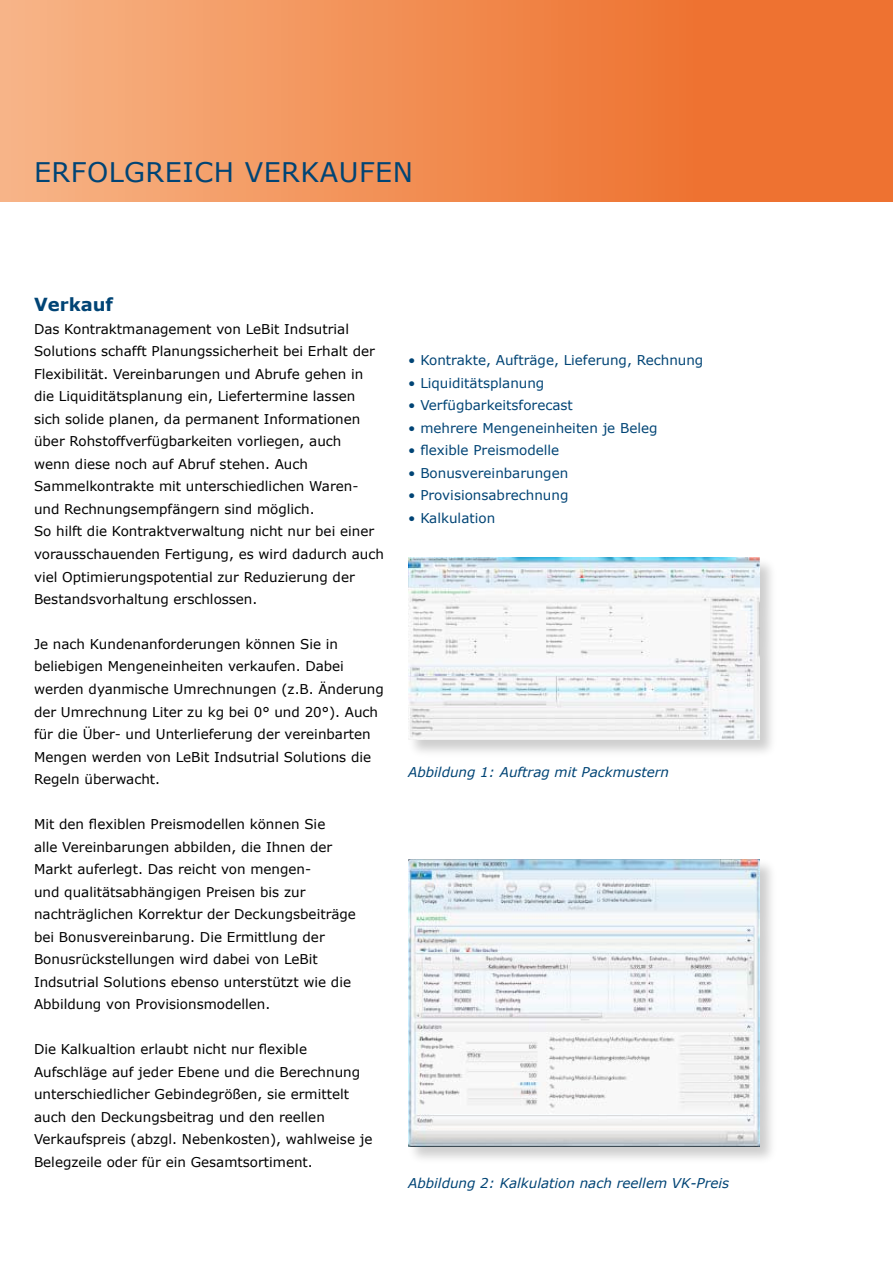
<style>
.page{position:relative;width:893px;height:1263px;background:#fff}
.page>*{position:absolute;margin:0;border:0;box-sizing:border-box;transform-origin:0 0}
.t1{font:27px "Verdana";letter-spacing:.02em;color:#004475}
.t2{font:700 18px "Verdana";color:#004475}
.t3{font:13.5px/22.5px "Verdana";color:#000}
.t4{font:13.5px "Verdana";color:#004475}
.t5{font:italic 13.5px "Verdana";color:#004475}
</style>
<div class="page">
<div style="left:0;top:0;width:893px;height:202px;background:linear-gradient(to right,#f7b283,#ec6722)"></div>
<div style="left:407px;top:556px;width:371px;height:203px;background:#000;opacity:.2"></div>
<img style="left:408px;top:558px;width:351px;height:182px">
<div style="left:407px;top:857px;width:371px;height:309px;background:#000;opacity:.2"></div>
<img style="left:408px;top:859px;width:351px;height:287px">
<h1 class="t1" style="left:34px;top:153px;width:343px">Erfolgreich verkaufen</h1>
<h2 class="t2" style="left:34px;top:292px;width:81px">Verkauf</h2>
<p class="t3" style="left:34px;top:318px;width:352px">Das Kontraktmanagement von LeBit Indsutrial Solutions schafft Planungssicherheit bei Erhalt der Flexibilität. Vereinbarungen und Abrufe gehen in die Liquiditätsplanung ein, Liefertermine lassen sich solide planen, da permanent Informationen über Rohstoffverfügbarkeiten vorliegen, auch<br>wenn diese noch auf Abruf stehen. Auch Sammelkontrakte mit unterschiedlichen Waren&shy;und Rechnungsempfängern sind möglich.<br>So hilft die Kontraktverwaltung nicht nur bei einer vorausschauenden Fertigung, es wird dadurch auch viel Optimierungspotential zur Reduzierung der Bestandsvorhaltung erschlossen.</p>
<p class="t3" style="left:34px;top:633px;width:351px">Je nach Kundenanforderungen können Sie in beliebigen Mengeneinheiten verkaufen. Dabei werden dyanmische U mrechnungen (z.B. Änderung der U mrechnung Liter zu kg bei 0° und 20°). Auch für die Über- und U nterlieferung der vereinbarten Mengen werden von LeBit Indsutrial Solutions die Regeln überwacht.</p>
<p class="t3" style="left:34px;top:813px;width:323px">Mit den flexiblen Preismodellen können Sie<br>alle Vereinbarungen abbilden, die Ihnen der Markt auferlegt. Das reicht von mengen-<br>und qualitätsabhängigen Preisen bis zur nachträglichen Korrektur der Deckungsbeiträge bei Bonusvereinbarung. Die Ermittlung der Bonusrückstellungen wird dabei von LeBit Indsutrial Solutions ebenso unterstützt wie die Abbildung von Provisionsmodellen.</p>
<p class="t3" style="left:34px;top:1038px;width:340px">Die Kalkualtion erlaubt nicht nur flexible Aufschläge auf jeder Ebene und die Berechnung unterschiedlicher Gebindegrößen, sie ermittelt auch den Deckungsbeitrag und den reellen Verkaufspreis (abzgl. Nebenkosten), wahlweise je Belegzeile oder für ein Gesamtsortiment.</p>
<p class="t4" style="left:408px;top:351px;width:297px">• Kontrakte, Aufträge, Lieferung, Rechnung</p>
<p class="t4" style="left:408px;top:373px;width:138px">• Liquiditätsplanung</p>
<p class="t4" style="left:408px;top:396px;width:166px">• Verfügbarkeitsforecast</p>
<p class="t4" style="left:408px;top:418px;width:251px">• mehrere Mengeneinheiten je Beleg</p>
<p class="t4" style="left:408px;top:441px;width:153px">• flexible Preismodelle</p>
<p class="t4" style="left:408px;top:463px;width:162px">• Bonusvereinbarungen</p>
<p class="t4" style="left:408px;top:486px;width:162px">• Provisionsabrechnung</p>
<p class="t4" style="left:408px;top:508px;width:88px">• Kalkulation</p>
<p class="t5" style="left:408px;top:763px;width:262px">Abbildung 1: Auftrag mit Packmustern</p>
<p class="t5" style="left:408px;top:1174px;width:323px">Abbildung 2: Kalkulation nach reellem VK-Preis</p>
</div>
